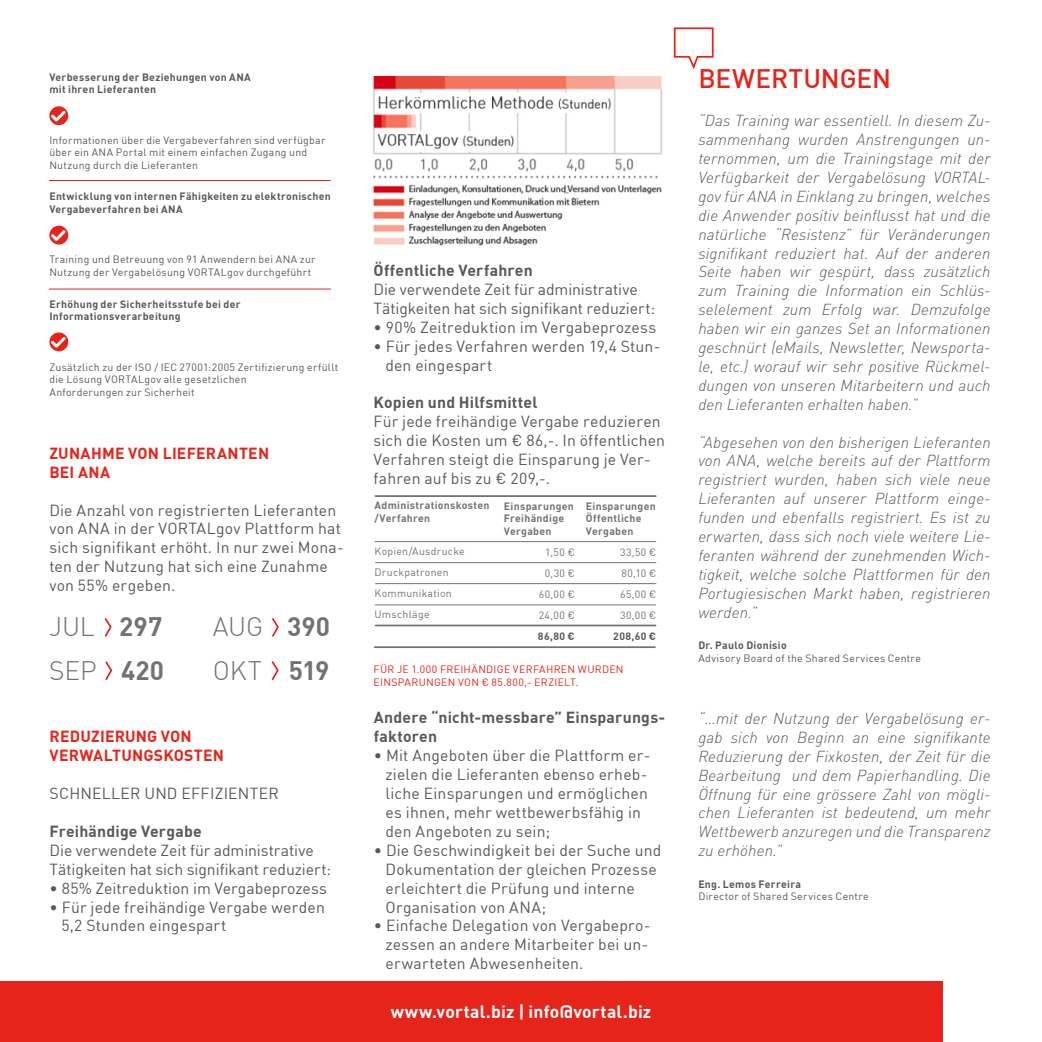
<style>
.page{position:relative;width:1042px;height:1042px;background:#fff}
.page>*{position:absolute;margin:0;border:0;box-sizing:border-box;transform-origin:0 0}
.t1{font:300 26.25px "DIN";letter-spacing:-.005em;color:#727272}
.t2{font:26.25px "DIN Medium";letter-spacing:-.005em;color:#e72419}
.t3{font:700 17.5px "DIN";letter-spacing:.01em;color:#fff}
.t4{font:italic 300 15.75px/18.9px "DIN";letter-spacing:.01em;color:#57585a;text-align:justify}
.t5{font:15.75px/18.9px "DIN";letter-spacing:.01em;color:#57585a}
.t6{font:700 15.75px/18.9px "DIN";letter-spacing:.015em;color:#57585a}
.t7{font:700 15.75px/18.9px "DIN";letter-spacing:.015em;color:#e72419}
.t8{font:10.5px/12.6px "DIN";letter-spacing:.025em;color:#57585a}
.t9{font:700 10.5px/12.6px "DIN";letter-spacing:.03em;color:#57585a}
.t10{font:10.5px/21px "DIN";letter-spacing:.03em;color:#727272}
.t11{font:700 10.5px/12.6px "DIN";letter-spacing:.03em;color:#727272}
.t12{font:10.5px/12.6px "DIN";letter-spacing:.03em;color:#e72419}
.t13{font:700 7px "DIN";color:#57585a}
.s1{font-weight:700}
</style>
<div class="page">
<div style="left:0;top:981px;width:943px;height:61px;background:#e72419"></div>
<svg style="left:673px;top:27px;width:41px;height:42px"></svg>
<svg style="left:49px;top:106px;width:19px;height:19px"></svg>
<svg style="left:49px;top:226px;width:19px;height:19px"></svg>
<hr style="left:49px;top:180px;width:281px;height:1px;background:#e72419">
<svg style="left:49px;top:332px;width:19px;height:19px"></svg>
<hr style="left:49px;top:289px;width:281px;height:1px;background:#e72419">
<svg style="left:104px;top:618px;width:8px;height:19px"></svg>
<svg style="left:272px;top:618px;width:7px;height:19px"></svg>
<svg style="left:105px;top:661px;width:8px;height:19px"></svg>
<svg style="left:271px;top:661px;width:8px;height:20px"></svg>
<hr style="left:375px;top:541px;width:281px;height:1px;background:#727272">
<hr style="left:375px;top:562px;width:281px;height:1px;background:#727272">
<hr style="left:375px;top:583px;width:281px;height:1px;background:#727272">
<hr style="left:375px;top:604px;width:280px;height:1px;background:#727272">
<hr style="left:375px;top:624px;width:280px;height:2px;background:#727272">
<hr style="left:375px;top:495px;width:281px;height:2px;background:#727272">
<hr style="left:375px;top:646px;width:280px;height:2px;background:#727272">
<img style="left:373px;top:76px;width:290px;height:170px">
<p class="t9" style="left:49px;top:70px;width:203px">Verbesserung der Beziehungen von ANA mit ihren Lieferanten</p>
<p class="t8" style="left:49px;top:133px;width:278px">Informationen über die Vergabeverfahren sind verfügbar über ein ANA Portal mit einem einfachen Zugang und<br>Nutzung durch die Lieferanten</p>
<p class="t9" style="left:49px;top:190px;width:283px">Entwicklung von internen Fähigkeiten zu elektronischen<br>Vergabeverfahren bei ANA</p>
<p class="t8" style="left:49px;top:253px;width:268px">Training und Betreuung von 91 Anwendern bei ANA zur<br>Nutzung der Vergabelösung VORTALgov durchgeführt</p>
<p class="t9" style="left:49px;top:297px;width:193px">Erhöhung der Sicherheitsstufe bei der<br>Informationsverarbeitung</p>
<p class="t8" style="left:49px;top:360px;width:290px">Zusätzlich zu der ISO / IEC 27001:2005 Zertifizierung erfüllt die Lösung VORTALgov alle gesetzlichen<br>Anforderungen zur Sicherheit</p>
<p class="t7" style="left:49px;top:443px;width:221px">ZUNAHME VON LIEFERANTEN<br>BEI ANA</p>
<p class="t5" style="left:49px;top:500px;width:296px">Die Anzahl von registrierten Lieferanten von ANA in der VORTALgov Plattform hat sich signifikant erhöht. In nur zwei Mona&shy;ten der Nutzung hat sich eine Zunahme von 55% ergeben.</p>
<h1 class="t1" style="left:49px;top:611px;width:115px">JUL <span class="s1">297</span></h1>
<h1 class="t1" style="left:213px;top:611px;width:119px">AUG <span class="s1">390</span></h1>
<h1 class="t1" style="left:49px;top:654px;width:117px">SEP <span class="s1">420</span></h1>
<h1 class="t1" style="left:213px;top:654px;width:118px">OKT <span class="s1">519</span></h1>
<p class="t7" style="left:50px;top:726px;width:176px">REDUZIERUNG VON<br>VERWALTUNGSKOSTEN</p>
<p class="t5" style="left:50px;top:783px;width:231px">SCHNELLER UND EFFIZIENTER</p>
<p class="t6" style="left:50px;top:821px;width:154px">Freihändige Vergabe</p>
<p class="t5" style="left:50px;top:840px;width:283px">Die verwendete Zeit für administrative<br>Tätigkeiten hat sich signifikant reduziert:</p>
<p class="t5" style="left:50px;top:878px;width:279px">• 85% Zeitreduktion im Vergabeprozess</p>
<p class="t5" style="left:61px;top:897px;width:265px;text-indent:-12px">• Für jede freihändige Vergabe werden<br>5,2 Stunden eingespart</p>
<p class="t13" style="left:565px;top:185px;width:6px">_</p>
<p class="t6" style="left:373px;top:260px;width:161px">Öffentliche Verfahren</p>
<p class="t5" style="left:373px;top:279px;width:283px">Die verwendete Zeit für administrative<br>Tätigkeiten hat sich signifikant reduziert:</p>
<p class="t5" style="left:373px;top:317px;width:284px">• 90% Zeitreduktion im Vergabeprozess</p>
<p class="t5" style="left:385px;top:336px;width:277px;text-indent:-12px">• Für jedes Verfahren werden 19,4 Stun&shy;den eingespart</p>
<p class="t6" style="left:373px;top:392px;width:165px">Kopien und Hilfsmittel</p>
<p class="t5" style="left:373px;top:412px;width:293px">Für jede freihändige Vergabe reduzieren sich die Kosten um € 86,-. In öffentlichen Verfahren steigt die Einsparung je Ver&shy;fahren auf bis zu € 209,-.</p>
<p class="t11" style="left:374px;top:499px;width:116px">Administrationskosten /Verfahren</p>
<p class="t10" style="left:374px;top:541px;width:92px">Kopien/Ausdrucke<br>Druckpatronen<br>Kommunikation<br>Umschläge</p>
<p class="t11" style="left:504px;top:499px;width:71px">Einsparungen<br>Freihändige<br>Vergaben</p>
<p class="t10" style="left:539px;top:541px;width:38px;text-align:right">1,50 €<br>0,30 €<br>60,00 €<br>24,00 €</p>
<p class="t9" style="left:538px;top:629px;width:38px">86,80 €</p>
<p class="t11" style="left:586px;top:499px;width:71px">Einsparungen<br>Öffentliche<br>Vergaben</p>
<p class="t10" style="left:620px;top:541px;width:38px;text-align:justify">33,50 € 80,10 € 65,00 € 30,00 €</p>
<p class="t9" style="left:613px;top:629px;width:44px">208,60 €</p>
<p class="t12" style="left:373px;top:663px;width:252px">FÜR JE 1.000 FREIHÄNDIGE VERFAHREN WURDEN<br>EINSPARUNGEN VON € 85.800,- ERZIELT.</p>
<p class="t6" style="left:374px;top:707px;width:293px">Andere “nicht-messbare” Einsparungs&shy;faktoren</p>
<p class="t5" style="left:385px;top:746px;width:266px;text-indent:-12px">• Mit Angeboten über die Plattform er&shy;zielen die Lieferanten ebenso erheb&shy;liche Einsparungen und ermöglichen es ihnen, mehr wettbewerbsfähig in den Angeboten zu sein;</p>
<p class="t5" style="left:385px;top:840px;width:277px;text-indent:-12px">• Die Geschwindigkeit bei der Suche und Dokumentation der gleichen Prozesse erleichtert die Prüfung und interne Organisation von ANA;</p>
<p class="t5" style="left:385px;top:916px;width:267px;text-indent:-12px">• Einfache Delegation von Vergabepro&shy;zessen an andere Mitarbeiter bei un&shy;erwarteten Abwesenheiten.</p>
<p class="t3" style="left:391px;top:1000px;width:262px">www.vortal.biz | info@vortal.biz</p>
<h1 class="t2" style="left:698px;top:62px;width:194px">BEWERTUNGEN</h1>
<p class="t4" style="left:698px;top:111px;width:294px">“Das Training war essentiell. In diesem Zu&shy;sammenhang wurden Anstrengungen un&shy;ternommen, um die Trainingstage mit der Verfügbarkeit der Vergabelösung VORTAL&shy;gov für ANA in Einklang zu bringen, welches die Anwender positiv beinflusst hat und die natürliche “Resistenz” für Veränderungen signifikant reduziert hat. Auf der anderen Seite haben wir gespürt, dass zusätzlich zum Training die Information ein Schlüs&shy;selelement zum Erfolg war. Demzufolge haben wir ein ganzes Set an Informationen geschnürt (eMails, Newsletter, Newsporta&shy;le, etc.) worauf wir sehr positive Rückmel&shy;dungen von unseren Mitarbeitern und auch den Lieferanten erhalten haben.”</p>
<p class="t4" style="left:698px;top:432px;width:294px">“Abgesehen von den bisherigen Lieferanten von ANA, welche bereits auf der Plattform registriert wurden, haben sich viele neue Lieferanten auf unserer Plattform einge&shy;funden und ebenfalls registriert. Es ist zu erwarten, dass sich noch viele weitere Lie&shy;feranten während der zunehmenden Wich&shy;tigkeit, welche solche Plattformen für den Portugiesischen Markt haben, registrieren werden.”</p>
<p class="t9" style="left:698px;top:639px;width:90px">Dr. Paulo Dionísio</p>
<p class="t8" style="left:698px;top:651px;width:224px">Advisory Board of the Shared Services Centre</p>
<p class="t4" style="left:698px;top:708px;width:294px">“...mit der Nutzung der Vergabelösung er&shy;gab sich von Beginn an eine signifikante Reduzierung der Fixkosten, der Zeit für die Bearbeitung und dem Papierhandling. Die Öffnung für eine grössere Zahl von mögli&shy;chen Lieferanten ist bedeutend, um mehr Wettbewerb anzuregen und die Transparenz zu erhöhen.”</p>
<p class="t9" style="left:698px;top:877px;width:104px">Eng. Lemos Ferreira</p>
<p class="t8" style="left:698px;top:890px;width:172px">Director of Shared Services Centre</p>
</div>
